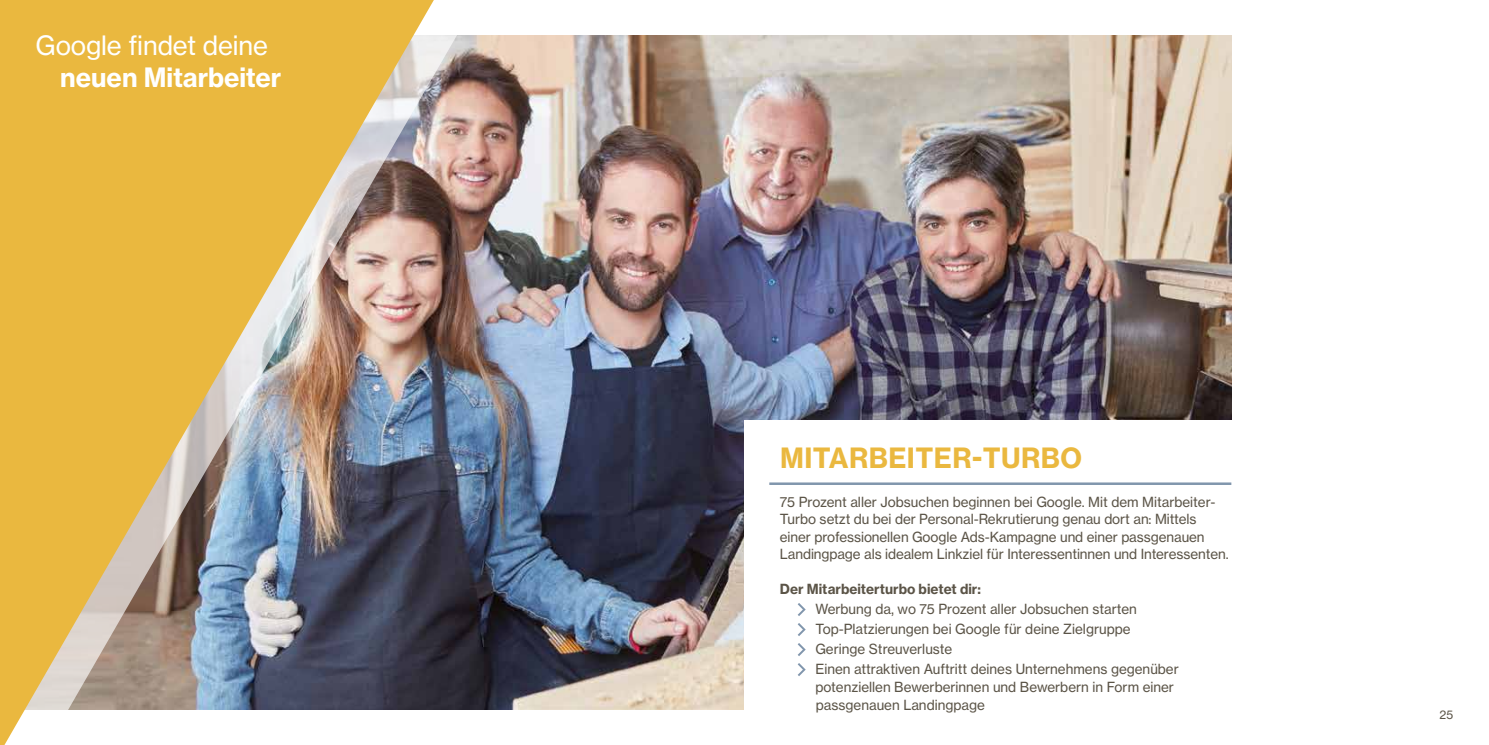
<style>
.page{position:relative;width:1489px;height:745px;background:#fff}
.page>*{position:absolute;margin:0;border:0;box-sizing:border-box;transform-origin:0 0}
.t1{font:27.5px "N Haas Grotesk TX Pro 75 Bd";letter-spacing:.015em;color:#eab83f}
.t2{font:26.25px "N Haas Grotesk TX Pro 55 Rg";letter-spacing:-.005em;color:#fff}
.t3{font:26.25px "N Haas Grotesk TX Pro 75 Bd";color:#fff}
.t4{font:13.75px/17.5px "N Haas Grotesk TX Pro 55 Rg";color:#5b5447}
.t5{font:13.75px "N Haas Grotesk TX Pro 75 Bd";color:#5b5447}
.t6{font:11.25px "N Haas Grotesk TX Pro 55 Rg";color:#5b5447}
</style>
<div class="page">
<img style="left:598px;top:35px;width:633px;height:674px">
<div style="left:744px;top:419px;width:562px;height:307px;background:#fff"></div>
<svg style="left:797px;top:603px;width:8px;height:12px"></svg>
<svg style="left:797px;top:623px;width:8px;height:12px"></svg>
<svg style="left:797px;top:643px;width:8px;height:12px"></svg>
<svg style="left:797px;top:663px;width:8px;height:12px"></svg>
<hr style="left:769px;top:482px;width:462px;height:2px;background:#8196ad">
<img style="left:434px;top:35px;width:164px;height:675px">
<img style="left:0;top:0;width:434px;height:744px">
<h2 class="t2" style="left:35px;top:29px;width:234px">Google findet deine</h2>
<h2 class="t3" style="left:60px;top:60px;width:223px">neuen Mitarbeiter</h2>
<h1 class="t1" style="left:780px;top:440px;width:303px">MITARBEITER-TURBO</h1>
<p class="t4" style="left:780px;top:492px;width:450px">75 Prozent aller Jobsuchen beginnen bei Google. Mit dem Mitarbeiter-Turbo setzt du bei der Personal-Rekrutierung genau dort an: Mittels einer professionellen Google Ads-Kampagne und einer passgenauen Landingpage als idealem Linkziel für Interessentinnen und Interessenten.</p>
<p class="t5" style="left:780px;top:580px;width:203px">Der Mitarbeiterturbo bietet dir:</p>
<p class="t4" style="left:815px;top:599px;width:365px;line-height:20px">Werbung da, wo 75 Prozent aller Jobsuchen starten Top-Platzierungen bei Google für deine Zielgruppe Geringe Streuverluste<br>Einen attraktiven Auftritt deines Unternehmens gegenüber</p>
<p class="t4" style="left:815px;top:677px;width:360px">potenziellen Bewerberinnen und Bewerbern in Form einer passgenauen Landingpage</p>
<p class="t6" style="left:1439px;top:707px;width:15px">25</p>
</div>
